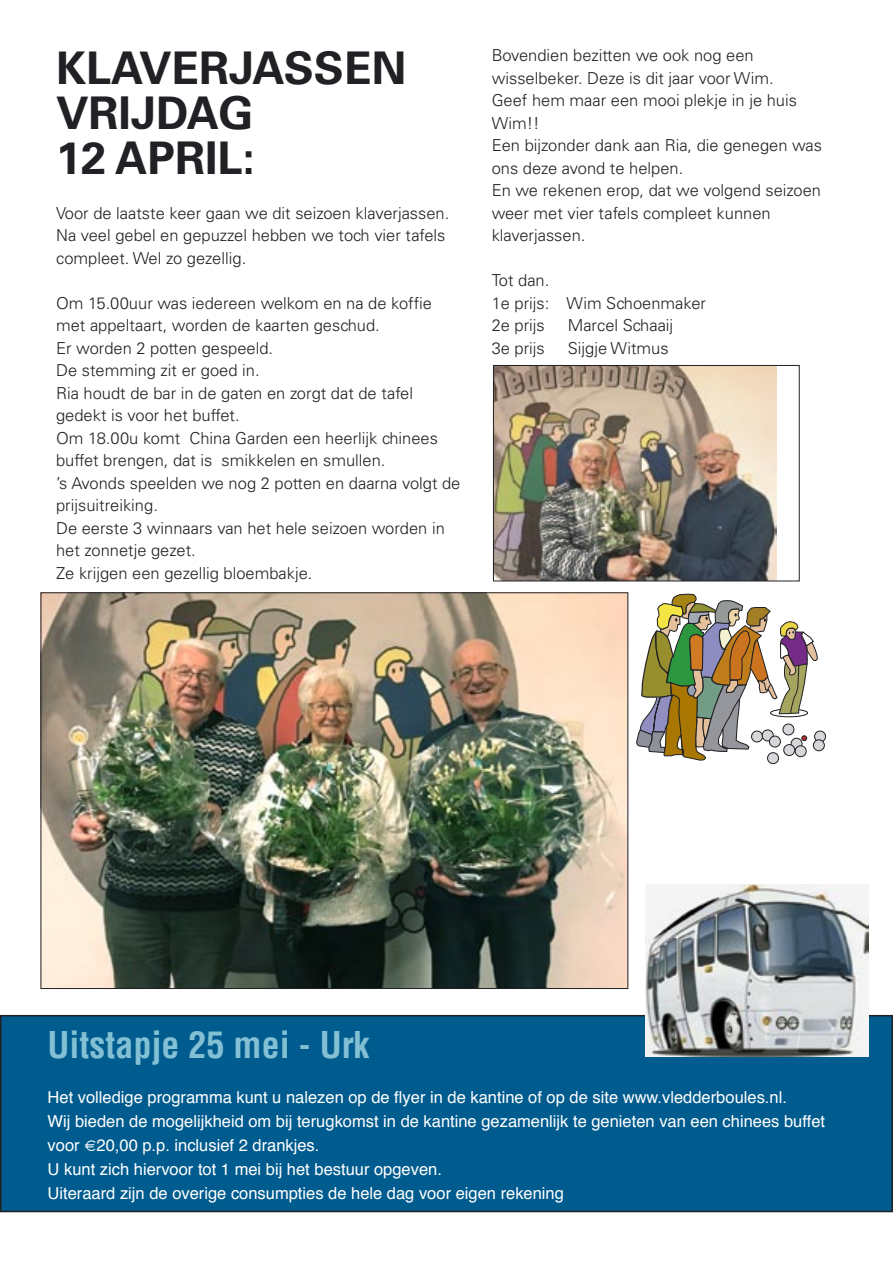
<style>
.page{position:relative;width:893px;height:1263px;background:#fff}
.page>*{position:absolute;margin:0;border:0;box-sizing:border-box;transform-origin:0 0}
.t1{font:700 45px/45px "Univers";color:#212125}
.t2{font:700 condensed 36px "Helvetica";color:#83c0d3}
.t3{font:300 16.5px/22.5px "Univers";color:#212125}
.t4{font:16.5px/24px "Helvetica";color:#fff}
</style>
<div class="page">
<div style="left:1px;top:1016px;width:891px;height:195px;background:#005c8f"></div>
<div style="left:0;top:1015px;width:893px;height:197px;border:2px solid #212125"></div>
<img style="left:43px;top:595px;width:583px;height:392px">
<img style="left:495px;top:367px;width:282px;height:212px">
<div style="left:493px;top:365px;width:306px;height:216px;border:1px solid #212125"></div>
<svg style="left:636px;top:594px;width:182px;height:167px"></svg>
<div style="left:751px;top:731px;width:11px;height:11px;background:#d5d7d9;border-radius:50%"></div>
<div style="left:751px;top:731px;width:12px;height:11px;border:1px solid #212125;border-radius:50%"></div>
<div style="left:762px;top:730px;width:11px;height:11px;background:#d5d7d9;border-radius:50%"></div>
<div style="left:762px;top:729px;width:12px;height:12px;border:1px solid #212125;border-radius:50%"></div>
<div style="left:769px;top:736px;width:11px;height:11px;background:#d5d7d9;border-radius:50%"></div>
<div style="left:769px;top:736px;width:12px;height:11px;border:1px solid #212125;border-radius:50%"></div>
<div style="left:783px;top:724px;width:11px;height:11px;background:#d5d7d9;border-radius:50%"></div>
<div style="left:783px;top:724px;width:11px;height:11px;border:1px solid #212125;border-radius:50%"></div>
<div style="left:791px;top:738px;width:11px;height:11px;background:#d5d7d9;border-radius:50%"></div>
<div style="left:791px;top:738px;width:11px;height:12px;border:1px solid #212125;border-radius:50%"></div>
<div style="left:784px;top:744px;width:11px;height:11px;background:#d5d7d9;border-radius:50%"></div>
<div style="left:783px;top:744px;width:12px;height:12px;border:1px solid #212125;border-radius:50%"></div>
<div style="left:795px;top:746px;width:11px;height:11px;background:#d5d7d9;border-radius:50%"></div>
<div style="left:795px;top:745px;width:12px;height:12px;border:1px solid #212125;border-radius:50%"></div>
<div style="left:767px;top:753px;width:11px;height:11px;background:#d5d7d9;border-radius:50%"></div>
<div style="left:767px;top:752px;width:12px;height:12px;border:1px solid #212125;border-radius:50%"></div>
<div style="left:815px;top:731px;width:10px;height:11px;background:#d5d7d9;border-radius:50%"></div>
<div style="left:814px;top:731px;width:12px;height:11px;border:1px solid #212125;border-radius:50%"></div>
<div style="left:813px;top:740px;width:11px;height:11px;background:#d5d7d9;border-radius:50%"></div>
<div style="left:813px;top:739px;width:12px;height:12px;border:1px solid #212125;border-radius:50%"></div>
<img style="left:645px;top:885px;width:224px;height:171px">
<p class="t1" style="left:56px;top:46px;width:352px">KLAVERJASSEN<br>VRIJDAG<br>12 APRIL:</p>
<p class="t3" style="left:56px;top:202px;width:395px">Voor de laatste keer gaan we dit seizoen klaverjassen.<br>Na veel gebel en gepuzzel hebben we toch vier tafels compleet. Wel zo gezellig.</p>
<p class="t3" style="left:56px;top:292px;width:378px">Om 15.00uur was iedereen welkom en na de koffie met appeltaart, worden de kaarten geschud.</p>
<p class="t3" style="left:56px;top:337px;width:219px">Er worden 2 potten gespeeld.<br>De stemming zit er goed in.</p>
<p class="t3" style="left:56px;top:382px;width:358px">Ria houdt de bar in de gaten en zorgt dat de tafel gedekt is voor het buffet.</p>
<p class="t3" style="left:56px;top:427px;width:383px">Om 18.00u komt China Garden een heerlijk chinees buffet brengen, dat is smikkelen en smullen.</p>
<p class="t3" style="left:56px;top:472px;width:406px">’s Avonds speelden we nog 2 potten en daarna volgt de prijsuitreiking.</p>
<p class="t3" style="left:56px;top:517px;width:390px">De eerste 3 winnaars van het hele seizoen worden in het zonnetje gezet.</p>
<p class="t3" style="left:56px;top:562px;width:258px">Ze krijgen een gezellig bloembakje.</p>
<p class="t3" style="left:492px;top:44px;width:283px">Bovendien bezitten we ook nog een wisselbeker. Deze is dit jaar voor Wim.</p>
<p class="t3" style="left:492px;top:89px;width:307px">Geef hem maar een mooi plekje in je huis<br>Wim!!</p>
<p class="t3" style="left:492px;top:134px;width:332px">Een bijzonder dank aan Ria, die genegen was ons deze avond te helpen.</p>
<p class="t3" style="left:492px;top:179px;width:331px">En we rekenen erop, dat we volgend seizoen weer met vier tafels compleet kunnen klaverjassen.</p>
<p class="t3" style="left:492px;top:269px;width:59px">Tot dan.</p>
<p class="t3" style="left:492px;top:291px;width:216px">1e prijs: Wim Schoenmaker</p>
<p class="t3" style="left:492px;top:314px;width:55px">2e prijs</p>
<p class="t3" style="left:568px;top:314px;width:107px">Marcel Schaaij</p>
<p class="t3" style="left:492px;top:336px;width:55px">3e prijs</p>
<p class="t3" style="left:568px;top:336px;width:102px">Sijgje Witmus</p>
<p class="t2" style="left:48px;top:1021px;width:323px">Uitstapje 25 mei - Urk</p>
<p class="t4" style="left:48px;top:1085px;width:741px">Het volledige programma kunt u nalezen op de flyer in de kantine of op de site www.vledderboules.nl.</p>
<p class="t4" style="left:48px;top:1109px;width:779px">Wij bieden de mogelijkheid om bij terugkomst in de kantine gezamenlijk te genieten van een chinees buffet voor €20,00 p.p. inclusief 2 drankjes.</p>
<p class="t4" style="left:48px;top:1157px;width:396px">U kunt zich hiervoor tot 1 mei bij het bestuur opgeven.</p>
<p class="t4" style="left:48px;top:1181px;width:518px">Uiteraard zijn de overige consumpties de hele dag voor eigen rekening</p>
</div>
